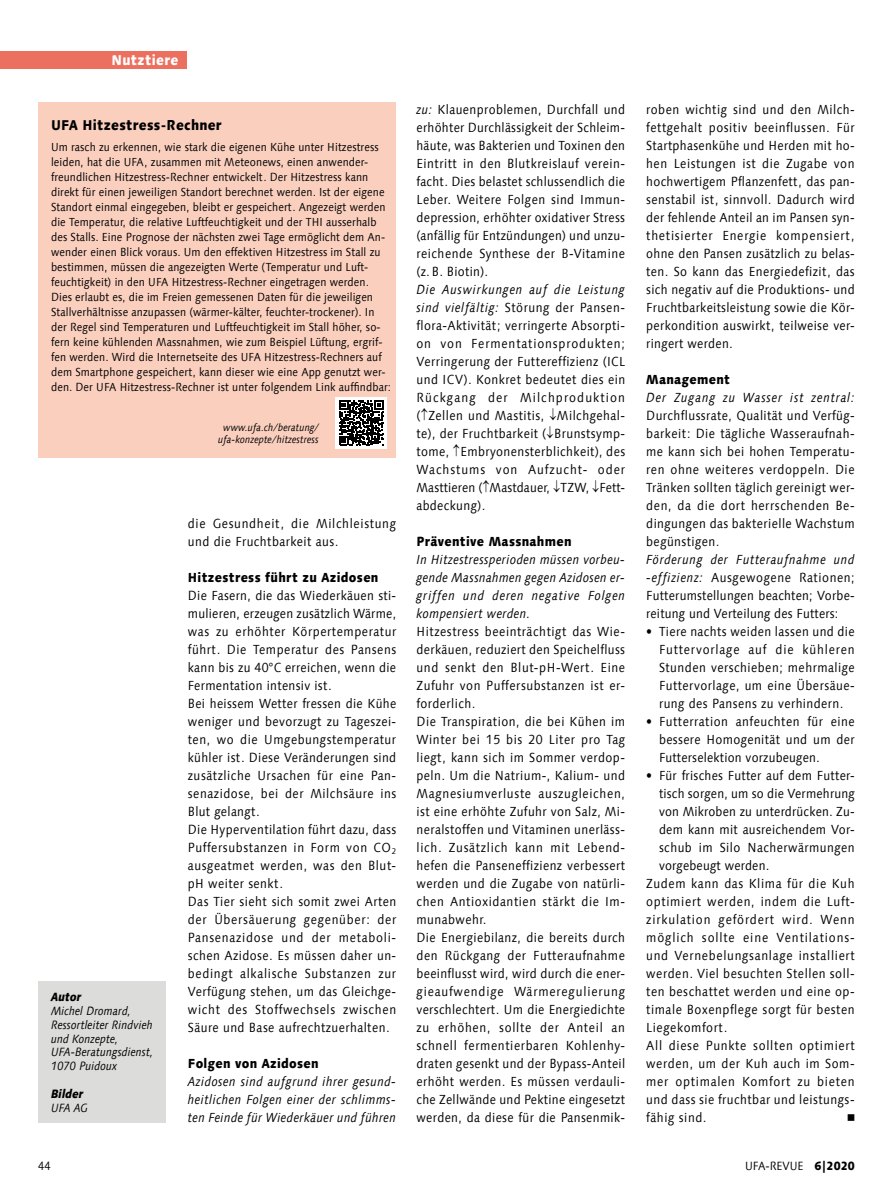
<style>
.page{position:relative;width:893px;height:1191px;background:#fff}
.page>*{position:absolute;margin:0;border:0;box-sizing:border-box;transform-origin:0 0}
.t1{font:800 14.25px "Linotype Syntax Com";letter-spacing:.02em;color:#000;scale:.9 1}
.t2{font:800 14.25px "Linotype Syntax Com";letter-spacing:.025em;color:#fff;scale:.9 1}
.t3{font:13.2px/18px "Linotype Syntax Com";letter-spacing:.035em;color:#000;text-align:justify;scale:.9 1}
.t4{font:italic 13.2px/18px "Linotype Syntax Com";letter-spacing:.03em;color:#000;text-align:justify;scale:.9 1}
.t5{font:13.2px/18px "Linotype Syntax Com";letter-spacing:.055em;color:#000;scale:.9 1}
.t6{font:13.2px "Linotype Syntax Com";letter-spacing:.015em;color:#000;scale:.9 1}
.t7{font:800 13.2px "Linotype Syntax Com";letter-spacing:.025em;color:#000;scale:.9 1}
.t8{font:13.2px "Linotype Syntax Com";letter-spacing:.07em;color:#000;scale:.9 1}
.t9{font:13.2px "Linotype Syntax Com";letter-spacing:.06em;color:#000;scale:.9 1}
.t10{font:italic 13.2px "Linotype Syntax Com";letter-spacing:.06em;color:#000;scale:.9 1}
.t11{font:13.2px "Universal Newswith Comm Pi";color:#000}
.t12{font:italic 12px/14px "Linotype Syntax Com";color:#000;scale:.9 1}
.t13{font:12px "Linotype Syntax Com";color:#000;scale:.9 1}
.t14{font:italic 800 12px "Linotype Syntax Com";color:#000;scale:.9 1}
.t15{font:12px "Linotype Syntax Com";color:#000;scale:.88 1}
.t16{font:11.7px/15px "Linotype Syntax Com";letter-spacing:.01em;color:#000;scale:.9 1}
.t17{font:italic 10.5px/12px "Linotype Syntax Com";color:#000;text-align:center;scale:.9 1}
.s1{font-style:italic}
.s2{font-weight:800}
</style>
<div class="page">
<div style="left:0;top:51px;width:187px;height:17px;background:#eb7060"></div>
<div style="left:38px;top:102px;width:357px;height:356px;background:#facfbe"></div>
<div style="left:336px;top:397px;width:51px;height:51px;background:#fff"></div>
<svg style="left:339px;top:400px;width:45px;height:45px"></svg>
<div style="left:38px;top:981px;width:128px;height:142px;background:#dcdcdb"></div>
<p class="t2" style="left:112px;top:51px;width:76px">Nutztiere</p>
<p class="t1" style="left:51px;top:115px;width:191px">UFA Hitzestress-Rechner</p>
<p class="t16" style="left:51px;top:139px;width:379px">Um rasch zu erkennen, wie stark die eigenen Kühe unter Hitzestress leiden, hat die UFA, zusammen mit Meteonews, einen anwender&shy;freundlichen Hitzestress-Rechner entwickelt. Der Hitzestress kann direkt für einen jeweiligen Standort berechnet werden. Ist der eigene Standort einmal eingegeben, bleibt er gespeichert. Angezeigt werden die Temperatur, die relative Luftfeuchtigkeit und der THI ausserhalb des Stalls. Eine Prognose der nächsten zwei Tage ermöglicht dem An&shy;wender einen Blick voraus. Um den effektiven Hitzestress im Stall zu bestimmen, müssen die angezeigten Werte (Temperatur und Luft&shy;feuchtigkeit) in den UFA Hitzestress-Rechner eingetragen werden.<br>Dies erlaubt es, die im Freien gemessenen Daten für die jeweiligen Stallverhältnisse anzupassen (wärmer-kälter, feuchter-trockener). In der Regel sind Temperaturen und Luftfeuchtigkeit im Stall höher, so&shy;fern keine kühlenden Massnahmen, wie zum Beispiel Lüftung, ergrif&shy;fen werden. Wird die Internetseite des UFA Hitzestress-Rechners auf dem Smartphone gespeichert, kann dieser wie eine App genutzt wer&shy;den. Der UFA Hitzestress-Rechner ist unter folgendem Link auffindbar:</p>
<p class="t17" style="left:218px;top:421px;width:113px">www.ufa.ch/beratung/ ufa-konzepte/hitzestress</p>
<p class="t14" style="left:51px;top:988px;width:35px">Autor</p>
<p class="t12" style="left:51px;top:1003px;width:115px">Michel Dromard,<br>Ressortleiter Rindvieh und Konzepte,<br>UFA-Beratungsdienst,<br>1070 Puidoux</p>
<p class="t14" style="left:51px;top:1086px;width:37px">Bilder</p>
<p class="t12" style="left:51px;top:1101px;width:43px">UFA AG</p>
<p class="t5" style="left:188px;top:514px;width:233px">die Gesundheit, die Milchleistung und die Fruchtbarkeit aus.</p>
<p class="t7" style="left:188px;top:568px;width:213px">Hitzestress führt zu Azidosen</p>
<p class="t3" style="left:188px;top:586px;width:233px;text-align:left">Die Fasern, die das Wiederkäuen sti&shy;mulieren, erzeugen zusätzlich Wärme, was zu erhöhter Körpertemperatur führt. Die Temperatur des Pansens kann bis zu 40°C erreichen, wenn die Fermentation intensiv ist.<br>Bei heissem Wetter fressen die Kühe weniger und bevorzugt zu Tageszei&shy;ten, wo die Umgebungstemperatur kühler ist. Diese Veränderungen sind zusätzliche Ursachen für eine Pan&shy;senazidose, bei der Milchsäure ins Blut gelangt.<br>Die Hyperventilation führt dazu, dass Puffersubstanzen in Form von CO<sub>2 </sub>ausgeatmet werden, was den Blut&shy;pH weiter senkt.<br>Das Tier sieht sich somit zwei Arten der Übersäuerung gegenüber: der Pansenazidose und der metaboli&shy;schen Azidose. Es müssen daher un&shy;bedingt alkalische Substanzen zur Verfügung stehen, um das Gleichge&shy;wicht des Stoffwechsels zwischen Säure und Base aufrechtzuerhalten.</p>
<p class="t7" style="left:188px;top:1054px;width:147px">Folgen von Azidosen</p>
<p class="t4" style="left:188px;top:1072px;width:233px">Azidosen sind aufgrund ihrer gesund&shy;heitlichen Folgen einer der schlimms&shy;ten Feinde für Wiederkäuer und führen</p>
<p class="t3" style="left:417px;top:100px;width:233px"><span class="s1">zu:</span> Klauenproblemen, Durchfall und erhöhter Durchlässigkeit der Schleim&shy;häute, was Bakterien und Toxinen den Eintritt in den Blutkreislauf verein&shy;facht. Dies belastet schlussendlich die Leber. Weitere Folgen sind Immun&shy;depression, erhöhter oxidativer Stress (anfällig für Entzündungen) und unzu&shy;reichende Synthese der B-Vitamine (z. B. Biotin).</p>
<p class="t3" style="left:417px;top:280px;width:233px"><span class="s1">Die Auswirkungen auf die Leistung sind vielfältig:</span> Störung der Pansen&shy;flora-Aktivität; verringerte Absorpti&shy;on von Fermentationsprodukten; Verringerung der Futtereffizienz (ICL und ICV). Konkret bedeutet dies ein Rückgang der Milchproduktion (↑Zellen und Mastitis, ↓Milchgehal&shy;te), der Fruchtbarkeit (↓Brunstsymp&shy;tome, ↑Embryonensterblichkeit), des Wachstums von Aufzucht- oder Masttieren (↑Mastdauer, ↓TZW, ↓Fett&shy;abdeckung).</p>
<p class="t7" style="left:417px;top:532px;width:174px">Präventive Massnahmen</p>
<p class="t4" style="left:417px;top:550px;width:233px">In Hitzestressperioden müssen vorbeu&shy;gende Massnahmen gegen Azidosen er&shy;griffen und deren negative Folgen kompensiert werden.</p>
<p class="t3" style="left:417px;top:622px;width:233px;text-align:left">Hitzestress beeinträchtigt das Wie&shy;derkäuen, reduziert den Speichelfluss und senkt den Blut-pH-Wert. Eine Zufuhr von Puffersubstanzen ist er&shy;forderlich.<br>Die Transpiration, die bei Kühen im Winter bei 15 bis 20 Liter pro Tag liegt, kann sich im Sommer verdop&shy;peln. Um die Natrium-, Kalium- und Magnesiumverluste auszugleichen, ist eine erhöhte Zufuhr von Salz, Mi&shy;neralstoffen und Vitaminen unerläss&shy;lich. Zusätzlich kann mit Lebend&shy;hefen die Panseneffizienz verbessert werden und die Zugabe von natürli&shy;chen Antioxidantien stärkt die Im&shy;munabwehr.<br>Die Energiebilanz, die bereits durch den Rückgang der Futteraufnahme beeinflusst wird, wird durch die ener&shy;gieaufwendige Wärmeregulierung verschlechtert. Um die Energiedichte zu erhöhen, sollte der Anteil an schnell fermentierbaren Kohlenhy&shy;draten gesenkt und der Bypass-Anteil erhöht werden. Es müssen verdauli&shy;che Zellwände und Pektine eingesetzt werden, da diese für die Pansenmik-</p>
<p class="t3" style="left:646px;top:100px;width:233px">roben wichtig sind und den Milch&shy;fettgehalt positiv beeinflussen. Für Startphasenkühe und Herden mit ho&shy;hen Leistungen ist die Zugabe von hochwertigem Pflanzenfett, das pan&shy;senstabil ist, sinnvoll. Dadurch wird der fehlende Anteil an im Pansen syn&shy;thetisierter Energie kompensiert, ohne den Pansen zusätzlich zu belas&shy;ten. So kann das Energiedefizit, das sich negativ auf die Produktions- und Fruchtbarkeitsleistung sowie die Kör&shy;perkondition auswirkt, teilweise ver&shy;ringert werden.</p>
<p class="t7" style="left:646px;top:370px;width:95px">Management</p>
<p class="t10" style="left:646px;top:389px;width:233px">Der Zugang zu Wasser ist zentral:</p>
<p class="t3" style="left:646px;top:406px;width:233px">Durchflussrate, Qualität und Verfüg&shy;barkeit: Die tägliche Wasseraufnah&shy;me kann sich bei hohen Temperatu&shy;ren ohne weiteres verdoppeln. Die Tränken sollten täglich gereinigt wer&shy;den, da die dort herrschenden Be&shy;dingungen das bakterielle Wachstum begünstigen.</p>
<p class="t3" style="left:646px;top:550px;width:233px"><span class="s1">Förderung der Futteraufnahme und -effizienz:</span> Ausgewogene Rationen; Futterumstellungen beachten; Vorbe&shy;reitung und Verteilung des Futters:</p>
<p class="t3" style="left:659px;top:622px;width:219px;text-indent:-13px">• Tiere nachts weiden lassen und die Futtervorlage auf die kühleren Stunden verschieben; mehrmalige Futtervorlage, um eine Übersäue&shy;rung des Pansens zu verhindern.</p>
<p class="t3" style="left:659px;top:712px;width:219px;text-indent:-13px">• Futterration anfeuchten für eine bessere Homogenität und um der Futterselektion vorzubeugen.</p>
<p class="t3" style="left:646px;top:766px;width:233px">• Für frisches Futter auf dem Futter-</p>
<p class="t6" style="left:659px;top:785px;width:219px">tisch sorgen, um so die Vermehrung</p>
<p class="t6" style="left:659px;top:803px;width:219px">von Mikroben zu unterdrücken. Zu-</p>
<p class="t3" style="left:659px;top:820px;width:219px">dem kann mit ausreichendem Vor-</p>
<p class="t3" style="left:659px;top:838px;width:219px">schub im Silo Nacherwärmungen</p>
<p class="t6" style="left:659px;top:857px;width:124px">vorgebeugt werden.</p>
<p class="t3" style="left:646px;top:874px;width:233px">Zudem kann das Klima für die Kuh</p>
<p class="t5" style="left:646px;top:892px;width:233px">optimiert werden, indem die Luft-</p>
<p class="t8" style="left:646px;top:911px;width:233px">zirkulation gefördert wird. Wenn</p>
<p class="t8" style="left:646px;top:929px;width:233px">möglich sollte eine Ventilations-</p>
<p class="t5" style="left:646px;top:946px;width:233px">und Vernebelungsanlage installiert</p>
<p class="t3" style="left:646px;top:964px;width:233px">werden. Viel besuchten Stellen soll-</p>
<p class="t3" style="left:646px;top:982px;width:233px">ten beschattet werden und eine op-</p>
<p class="t3" style="left:646px;top:1000px;width:233px">timale Boxenpflege sorgt für besten</p>
<p class="t3" style="left:646px;top:1018px;width:92px">Liegekomfort.</p>
<p class="t9" style="left:646px;top:1037px;width:233px">All diese Punkte sollten optimiert</p>
<p class="t3" style="left:646px;top:1054px;width:233px">werden, um der Kuh auch im Som-</p>
<p class="t9" style="left:646px;top:1073px;width:233px">mer optimalen Komfort zu bieten</p>
<p class="t3" style="left:646px;top:1090px;width:233px">und dass sie fruchtbar und leistungs-</p>
<p class="t3" style="left:646px;top:1108px;width:68px">fähig sind.</p>
<p class="t11" style="left:847px;top:1111px;width:9px">n</p>
<p class="t15" style="left:38px;top:1158px;width:16px">44</p>
<p class="t13" style="left:745px;top:1158px;width:123px">UFA-REVUE <span class="s2">6|2020</span></p>
</div>
